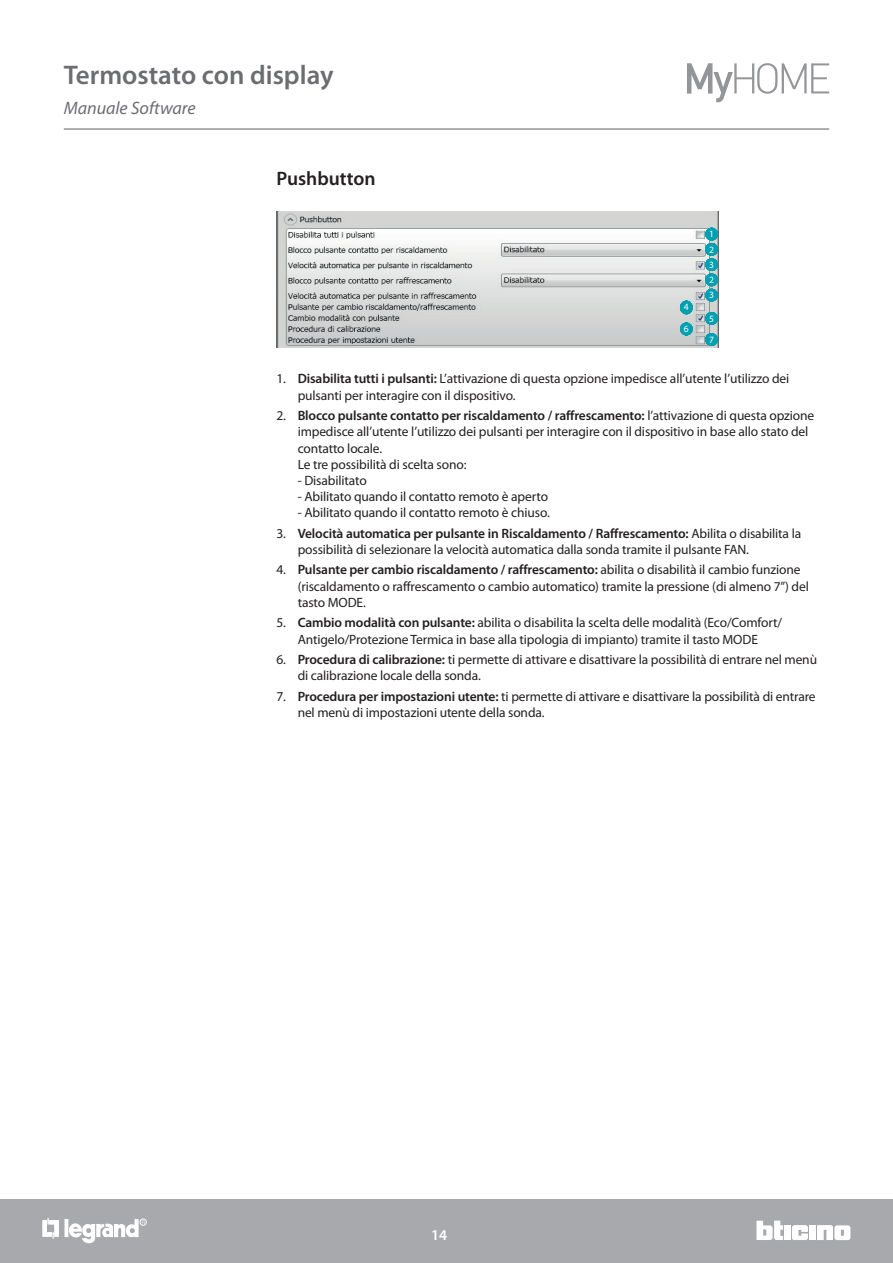
<style>
.page{position:relative;width:893px;height:1263px;background:#fff}
.page>*{position:absolute;margin:0;border:0;box-sizing:border-box;transform-origin:0 0}
.t1{font:600 27px "Myriad Pro";color:#6c6d70}
.t2{font:600 19.5px "Myriad Pro";color:#231f20}
.t3{font:italic 18px "Myriad Pro";color:#6c6d70}
.t4{font:600 15px "Myriad Pro";color:#fff}
.t5{font:13.5px/16.2px "Myriad Pro";letter-spacing:-.01em;color:#231f20}
.t6{font:9.6px/15.3px "Myriad Pro";color:#fff;text-align:justify}
.s1{font-weight:600}
</style>
<div class="page">
<hr style="left:64px;top:128px;width:765px;height:2px;background:#939598">
<div style="left:0;top:1199px;width:893px;height:64px;background:#a8a9ad"></div>
<div style="left:784px;top:1225px;width:7px;height:15px;background:#fff"></div>
<div style="left:809px;top:1225px;width:7px;height:15px;background:#fff"></div>
<svg style="left:817px;top:1225px;width:33px;height:15px"></svg>
<svg style="left:756px;top:1220px;width:27px;height:20px"></svg>
<svg style="left:792px;top:1225px;width:16px;height:15px"></svg>
<hr style="left:65px;top:1219px;width:3px;height:18px;background:#fff">
<svg style="left:43px;top:1218px;width:16px;height:20px"></svg>
<svg style="left:68px;top:1219px;width:78px;height:25px"></svg>
<svg style="left:687px;top:63px;width:142px;height:39px"></svg>
<img style="left:276px;top:212px;width:442px;height:135px">
<svg style="left:705px;top:227px;width:14px;height:75px"></svg>
<svg style="left:705px;top:311px;width:14px;height:14px"></svg>
<svg style="left:679px;top:300px;width:14px;height:15px"></svg>
<svg style="left:679px;top:322px;width:14px;height:14px"></svg>
<svg style="left:705px;top:332px;width:14px;height:14px"></svg>
<h1 class="t1" style="left:64px;top:58px;width:271px">Termostato con display</h1>
<h3 class="t3" style="left:64px;top:97px;width:133px">Manuale Software</h3>
<h2 class="t2" style="left:276px;top:166px;width:101px">Pushbutton</h2>
<p class="t6" style="left:684px;top:299px;width:6px">4</p>
<p class="t6" style="left:684px;top:321px;width:6px">6</p>
<p class="t6" style="left:709px;top:226px;width:6px">1<br>2<br>3<br>2<br>3</p>
<p class="t6" style="left:709px;top:311px;width:6px">5</p>
<p class="t6" style="left:709px;top:332px;width:6px">7</p>
<p class="t5" style="left:298px;top:371px;width:493px;text-indent:-21px">1. <span class="s1">Disabilita tutti i pulsanti:</span> L’attivazione di questa opzione impedisce all’utente l’utilizzo dei pulsanti per interagire con il dispositivo.</p>
<p class="t5" style="left:298px;top:407px;width:518px;text-indent:-21px">2. <span class="s1">Blocco pulsante contatto per riscaldamento / raffrescamento:</span> l’attivazione di questa opzione impedisce all’utente l’utilizzo dei pulsanti per interagire con il dispositivo in base allo stato del contatto locale.<br>Le tre possibilità di scelta sono:</p>
<p class="t5" style="left:298px;top:472px;width:71px">- Disabilitato</p>
<p class="t5" style="left:298px;top:488px;width:252px">- Abilitato quando il contatto remoto è aperto</p>
<p class="t5" style="left:298px;top:504px;width:254px">- Abilitato quando il contatto remoto è chiuso.</p>
<p class="t5" style="left:298px;top:525px;width:505px;text-indent:-21px">3. <span class="s1">Velocità automatica per pulsante in Riscaldamento / Raffrescamento:</span> Abilita o disabilita la possibilità di selezionare la velocità automatica dalla sonda tramite il pulsante FAN.</p>
<p class="t5" style="left:298px;top:562px;width:513px;text-indent:-21px">4. <span class="s1">Pulsante per cambio riscaldamento / raffrescamento:</span> abilita o disabilità il cambio funzione (riscaldamento o raffrescamento o cambio automatico) tramite la pressione (di almeno 7”) del tasto MODE.</p>
<p class="t5" style="left:276px;top:614px;width:507px;text-align:center">5. <span class="s1">Cambio modalità con pulsante:</span> abilita o disabilita la scelta delle modalità (Eco/Comfort/<br>Antigelo/Protezione Termica in base alla tipologia di impianto) tramite il tasto MODE</p>
<p class="t5" style="left:298px;top:651px;width:521px;text-indent:-21px">6. <span class="s1">Procedura di calibrazione:</span> ti permette di attivare e disattivare la possibilità di entrare nel menù di calibrazione locale della sonda.</p>
<p class="t5" style="left:298px;top:688px;width:520px;text-indent:-21px">7. <span class="s1">Procedura per impostazioni utente:</span> ti permette di attivare e disattivare la possibilità di entrare nel menù di impostazioni utente della sonda.</p>
<p class="t4" style="left:431px;top:1225px;width:18px">14</p>
</div>
